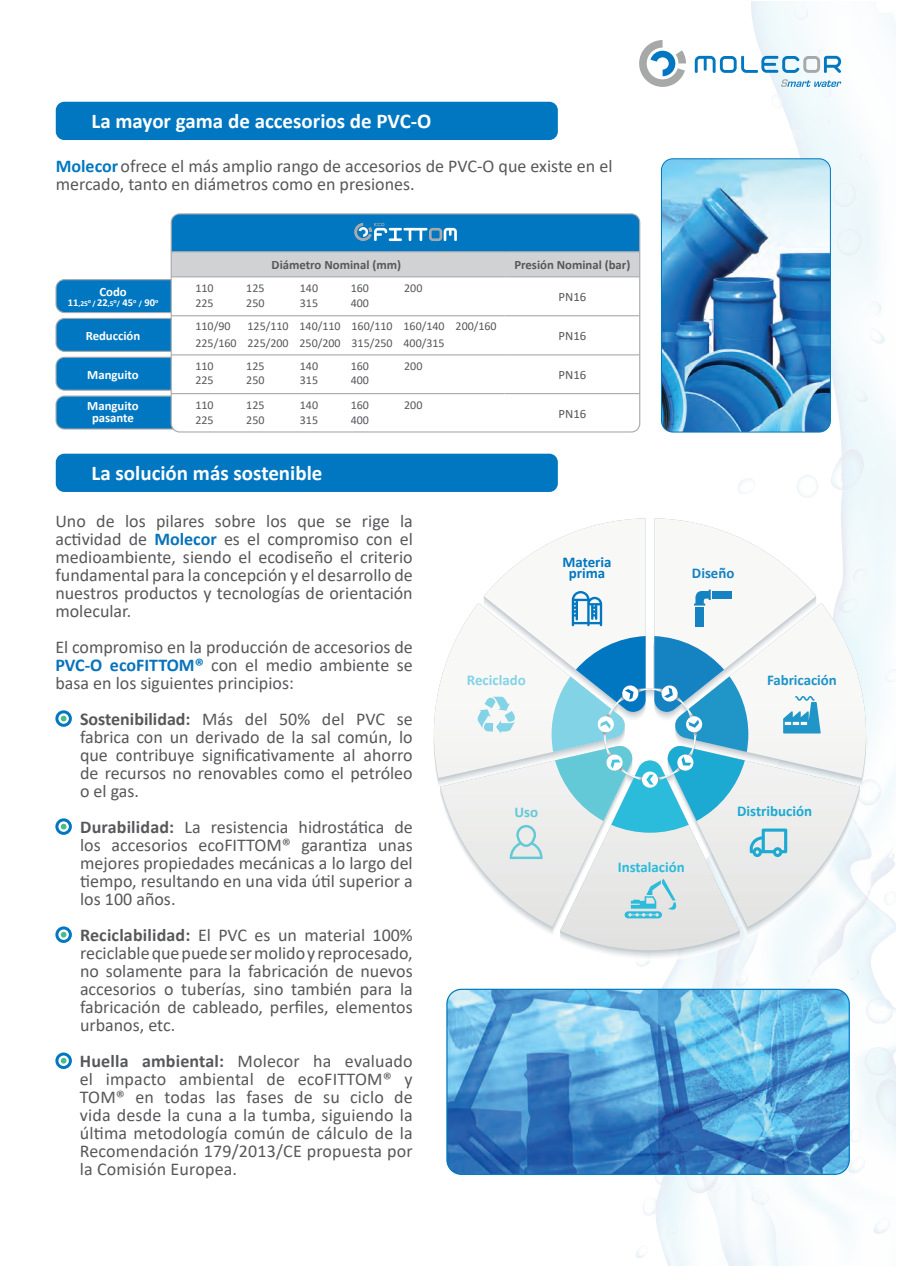
<style>
.page{position:relative;width:897px;height:1267px;background:#fff}
.page>*{position:absolute;margin:0;border:0;box-sizing:border-box;transform-origin:0 0}
.t1{font:700 21px "Calibri";color:#fff}
.t2{font:18px/18px "Calibri";color:#57585a;text-align:justify}
.t3{font:700 14.85px "Calibri";color:#1ca9d2}
.t4{font:700 14.85px/10.8px "Calibri";color:#0077c0;text-align:center}
.t5{font:700 14.85px "Calibri";letter-spacing:-.005em;color:#1f95c8}
.t6{font:700 14.85px "Calibri";color:#2bbbdb}
.t7{font:700 14.85px "Calibri";color:#83d3e7}
.t8{font:700 14.85px "Calibri";color:#1582c1}
.t9{font:700 14.85px "Calibri";color:#63c9d6}
.t10{font:700 12.75px "Calibri";color:#57585a}
.t11{font:700 12.75px/12px "Calibri";color:#fff;text-align:center}
.t12{font:12.75px "Calibri";color:#57585a}
.t13{font:12px/16.5px "Calibri";color:#57585a}
.t14{font:700 10.5px "Calibri";color:#fff}
.t15{font:700 7.5px "Calibri";color:#fff}
.s1{font-weight:700;color:#0077c0}
.s2{font-size:10.5px}
.s3{font-size:7.5px}
.s4{font-weight:700;color:#0773bb}
.s5{font-weight:700}
</style>
<div class="page">
<img style="left:669px;top:13px;width:226px;height:778px">
<img style="left:714px;top:2px;width:150px;height:516px">
<img style="left:865px;top:714px;width:6px;height:77px">
<img style="left:780px;top:1095px;width:115px;height:170px">
<img style="left:806px;top:1095px;width:52px;height:97px">
<img style="left:655px;top:1174px;width:75px;height:91px">
<svg style="left:737px;top:478px;width:18px;height:16px"></svg>
<svg style="left:771px;top:94px;width:12px;height:14px"></svg>
<svg style="left:792px;top:129px;width:2px;height:10px"></svg>
<img style="left:772px;top:2px;width:59px;height:105px">
<img style="left:636px;top:791px;width:259px;height:304px">
<img style="left:794px;top:115px;width:101px;height:470px">
<div style="left:56px;top:396px;width:139px;height:33px;background:#0077c0;border-radius:9px"></div>
<div style="left:55px;top:395px;width:140px;height:34px;border:1px solid #a8a9ad;border-radius:9px"></div>
<div style="left:56px;top:280px;width:139px;height:32px;background:#0077c0;border-radius:9px"></div>
<div style="left:55px;top:279px;width:140px;height:34px;border:1px solid #a8a9ad;border-radius:9px"></div>
<div style="left:56px;top:318px;width:139px;height:33px;background:#0077c0;border-radius:9px"></div>
<div style="left:55px;top:318px;width:140px;height:34px;border:1px solid #a8a9ad;border-radius:9px"></div>
<div style="left:56px;top:357px;width:139px;height:33px;background:#0077c0;border-radius:9px"></div>
<div style="left:55px;top:357px;width:140px;height:34px;border:1px solid #a8a9ad;border-radius:9px"></div>
<div style="left:171px;top:214px;width:468px;height:38px;background:#0077c0"></div>
<svg style="left:171px;top:277px;width:468px;height:155px"></svg>
<hr style="left:639px;top:214px;width:1px;height:37px;background:#a8a9ad">
<hr style="left:171px;top:315px;width:333px;height:1px;background:#a8a9ad">
<hr style="left:504px;top:315px;width:135px;height:1px;background:#a8a9ad">
<hr style="left:171px;top:354px;width:333px;height:1px;background:#a8a9ad">
<hr style="left:504px;top:354px;width:135px;height:1px;background:#a8a9ad">
<hr style="left:171px;top:393px;width:333px;height:1px;background:#a8a9ad">
<hr style="left:504px;top:393px;width:135px;height:1px;background:#a8a9ad">
<hr style="left:639px;top:394px;width:1px;height:38px;background:#a8a9ad">
<hr style="left:171px;top:432px;width:333px;height:1px;background:#a8a9ad">
<hr style="left:504px;top:432px;width:135px;height:1px;background:#a8a9ad">
<hr style="left:171px;top:251px;width:333px;height:1px;background:#a8a9ad">
<hr style="left:504px;top:251px;width:135px;height:1px;background:#a8a9ad">
<div style="left:173px;top:252px;width:465px;height:24px;background:#d1d2d4"></div>
<hr style="left:171px;top:276px;width:333px;height:1px;background:#a8a9ad">
<hr style="left:504px;top:276px;width:135px;height:1px;background:#a8a9ad">
<div style="left:171px;top:213px;width:469px;height:219px;border:1px solid #a8a9ad;border-radius:9px"></div>
<svg style="left:354px;top:223px;width:103px;height:18px"></svg>
<img style="left:661px;top:159px;width:169px;height:273px">
<div style="left:661px;top:158px;width:169px;height:274px;border:1px solid #0077c0;border-radius:11px"></div>
<div style="left:56px;top:102px;width:501px;height:38px;background:#0077c0;border-radius:9px"></div>
<svg style="left:639px;top:40px;width:47px;height:47px"></svg>
<svg style="left:694px;top:56px;width:147px;height:17px"></svg>
<svg style="left:780px;top:79px;width:61px;height:8px"></svg>
<div style="left:56px;top:453px;width:501px;height:39px;background:#0077c0;border-radius:9px"></div>
<img style="left:447px;top:989px;width:402px;height:185px">
<div style="left:446px;top:988px;width:403px;height:186px;border:1px solid #0077c0;border-radius:14px"></div>
<svg style="left:434px;top:518px;width:431px;height:432px"></svg>
<svg style="left:509px;top:825px;width:33px;height:34px"></svg>
<div style="left:695px;top:607px;width:8px;height:19px;background:#1582c1"></div>
<div style="left:712px;top:591px;width:19px;height:7px;background:#1582c1"></div>
<svg style="left:694px;top:589px;width:16px;height:16px"></svg>
<svg style="left:551px;top:636px;width:269px;height:221px"></svg>
<svg style="left:571px;top:591px;width:31px;height:35px"></svg>
<svg style="left:624px;top:878px;width:55px;height:40px;background:#b6dae2"></svg>
<svg style="left:477px;top:696px;width:39px;height:37px"></svg>
<div style="left:55px;top:710px;width:17px;height:16px;border:3px solid #0077c0;border-radius:50%"></div>
<svg style="left:61px;top:715px;width:5px;height:6px"></svg>
<div style="left:55px;top:818px;width:17px;height:16px;border:3px solid #0077c0;border-radius:50%"></div>
<svg style="left:61px;top:823px;width:5px;height:6px"></svg>
<div style="left:55px;top:926px;width:17px;height:16px;border:3px solid #0077c0;border-radius:50%"></div>
<svg style="left:61px;top:931px;width:5px;height:6px"></svg>
<div style="left:55px;top:1052px;width:17px;height:16px;border:3px solid #0077c0;border-radius:50%"></div>
<svg style="left:61px;top:1057px;width:5px;height:6px"></svg>
<p class="t1" style="left:91px;top:106px;width:341px">La mayor gama de accesorios de PVC-O</p>
<p class="t2" style="left:56px;top:156px;width:558px"><span class="s1">Molecor</span> ofrece el más amplio rango de accesorios de PVC-O que existe en el mercado, tanto en diámetros como en presiones.</p>
<p class="t11" style="left:99px;top:285px;width:29px">Codo</p>
<p class="t15" style="left:68px;top:298px;width:47px"><span class="s2">11</span>,25<sup>o</sup> / <span class="s2">22</span>,5</p>
<p class="t14" style="left:114px;top:295px;width:46px"><sup>o</sup><span class="s3">/</span> 45<sup>o</sup> <span class="s3">/</span> 90<sup>o</sup></p>
<p class="t11" style="left:86px;top:329px;width:56px">Reducción</p>
<p class="t11" style="left:87px;top:368px;width:53px">Manguito</p>
<p class="t11" style="left:87px;top:399px;width:53px">Manguito pasante</p>
<p class="t10" style="left:271px;top:256px;width:131px">Diámetro Nominal (mm)</p>
<p class="t10" style="left:514px;top:256px;width:117px">Presión Nominal (bar)</p>
<p class="t13" style="left:195px;top:279px;width:20px">110</p>
<p class="t13" style="left:246px;top:279px;width:20px">125</p>
<p class="t13" style="left:300px;top:279px;width:20px">140</p>
<p class="t13" style="left:350px;top:279px;width:20px">160</p>
<p class="t13" style="left:404px;top:279px;width:20px">200</p>
<p class="t13" style="left:195px;top:294px;width:20px">225</p>
<p class="t13" style="left:246px;top:294px;width:20px">250</p>
<p class="t13" style="left:300px;top:294px;width:20px">315</p>
<p class="t13" style="left:350px;top:294px;width:20px">400</p>
<p class="t12" style="left:558px;top:288px;width:29px">PN16</p>
<p class="t13" style="left:195px;top:317px;width:303px;text-indent:52px">125/110 140/110 160/110 160/140 200/160<br>225/160 225/200 250/200 315/250 400/315</p>
<p class="t12" style="left:558px;top:327px;width:29px">PN16</p>
<p class="t13" style="left:195px;top:357px;width:20px">110</p>
<p class="t13" style="left:246px;top:357px;width:20px">125</p>
<p class="t13" style="left:300px;top:357px;width:20px">140</p>
<p class="t13" style="left:350px;top:357px;width:20px">160</p>
<p class="t13" style="left:404px;top:357px;width:20px">200</p>
<p class="t13" style="left:195px;top:372px;width:20px">225</p>
<p class="t13" style="left:246px;top:372px;width:20px">250</p>
<p class="t13" style="left:300px;top:372px;width:20px">315</p>
<p class="t13" style="left:350px;top:372px;width:20px">400</p>
<p class="t13" style="left:195px;top:317px;width:37px">110/90</p>
<p class="t12" style="left:558px;top:366px;width:29px">PN16</p>
<p class="t13" style="left:195px;top:396px;width:20px">110</p>
<p class="t13" style="left:246px;top:396px;width:20px">125</p>
<p class="t13" style="left:300px;top:396px;width:20px">140</p>
<p class="t13" style="left:350px;top:396px;width:20px">160</p>
<p class="t13" style="left:404px;top:396px;width:20px">200</p>
<p class="t13" style="left:195px;top:411px;width:20px">225</p>
<p class="t13" style="left:246px;top:411px;width:20px">250</p>
<p class="t13" style="left:300px;top:411px;width:20px">315</p>
<p class="t13" style="left:350px;top:411px;width:20px">400</p>
<p class="t12" style="left:558px;top:405px;width:29px">PN16</p>
<p class="t1" style="left:91px;top:457px;width:232px">La solución más sostenible</p>
<p class="t2" style="left:55px;top:511px;width:359px">Uno de los pilares sobre los que se rige la actividad de <span class="s4">Molecor</span> es el compromiso con el medioambiente, siendo el ecodiseño el criterio fundamental para la concepción y el desarrollo de nuestros productos y tecnologías de orientación molecular.</p>
<p class="t2" style="left:55px;top:637px;width:359px">El compromiso en la producción de accesorios de <span class="s4">PVC-O ecoFITTOM®</span> con el medio ambiente se basa en los siguientes principios:</p>
<p class="t2" style="left:80px;top:709px;width:334px"><span class="s5">Sostenibilidad:</span> Más del 50% del PVC se fabrica con un derivado de la sal común, lo que contribuye significativamente al ahorro de recursos no renovables como el petróleo o el gas.</p>
<p class="t2" style="left:80px;top:817px;width:334px"><span class="s5">Durabilidad:</span> La resistencia hidrostática de los accesorios ecoFITTOM® garantiza unas mejores propiedades mecánicas a lo largo del tiempo, resultando en una vida útil superior a los 100 años.</p>
<p class="t2" style="left:80px;top:925px;width:334px"><span class="s5">Reciclabilidad:</span> El PVC es un material 100% reciclable que puede ser molido y reprocesado, no solamente para la fabricación de nuevos accesorios o tuberías, sino también para la fabricación de cableado, perfiles, elementos urbanos, etc.</p>
<p class="t2" style="left:80px;top:1051px;width:334px"><span class="s5">Huella ambiental:</span> Molecor ha evaluado el impacto ambiental de ecoFITTOM® y TOM® en todas las fases de su ciclo de vida desde la cuna a la tumba, siguiendo la última metodología común de cálculo de la Recomendación 179/2013/CE propuesta por la Comisión Europea.</p>
<p class="t7" style="left:467px;top:670px;width:60px">Reciclado</p>
<p class="t4" style="left:562px;top:556px;width:50px">Materia prima</p>
<p class="t8" style="left:692px;top:562px;width:44px">Diseño</p>
<p class="t5" style="left:767px;top:670px;width:71px">Fabricación</p>
<p class="t9" style="left:514px;top:801px;width:25px">Uso</p>
<p class="t6" style="left:617px;top:856px;width:68px">Instalación</p>
<p class="t3" style="left:737px;top:800px;width:76px">Distribución</p>
</div>
